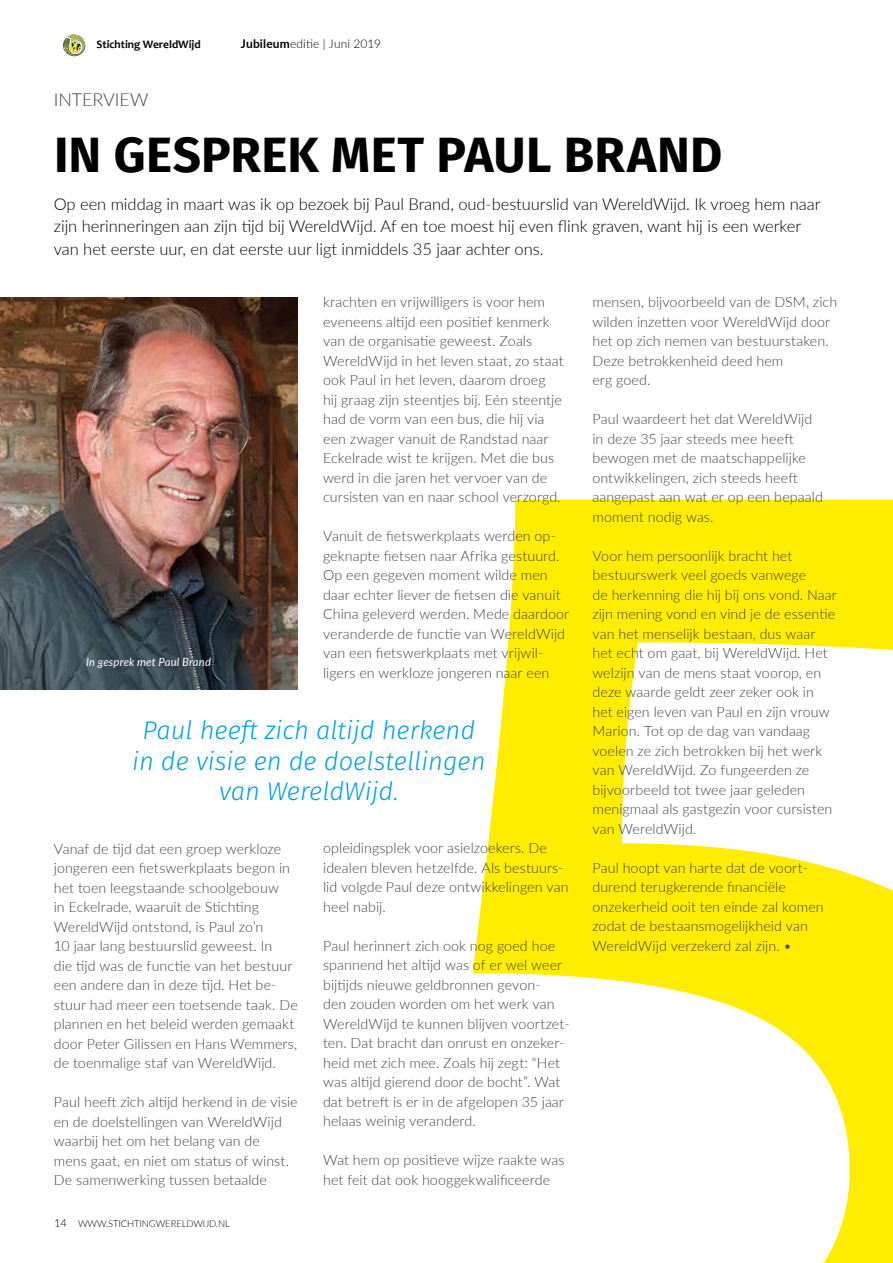
<style>
.page{position:relative;width:893px;height:1263px;background:#fff}
.page>*{position:absolute;margin:0;border:0;box-sizing:border-box;transform-origin:0 0}
.t1{font:700 49.5px "Fira Sans";letter-spacing:.005em;color:#000}
.t2{font:italic 300 25.5px/30.6px "Fira Sans";color:#009ee0;text-align:center}
.t3{font:300 18px "Lato";letter-spacing:-.005em;color:#44433e}
.t4{font:300 16.5px/22.5px "Lato";color:#000}
.t5{font:300 14.25px/19.5px "Lato";letter-spacing:.005em;color:#44433e}
.t6{font:300 12px "Lato";letter-spacing:.015em;color:#000}
.t7{font:700 11.4px "Candara";color:#000}
.t8{font:italic 11.25px "Lato";letter-spacing:.02em;color:#fff}
.t9{font:300 9.45px "Lato";letter-spacing:-.01em;color:#000}
.t10{font:700 6.15px "Candara";color:#000}
.s1{font-weight:700}
.s2{font-size:11.25px}
</style>
<div class="page">
<svg style="left:472px;top:500px;width:421px;height:763px"></svg>
<svg style="left:63px;top:34px;width:22px;height:23px"></svg>
<img style="left:0;top:298px;width:297px;height:391px">
<p class="t7" style="left:97px;top:37px;width:106px">Stichting WereldWijd</p>
<p class="t6" style="left:241px;top:36px;width:142px"><span class="s1">Jubileum</span>editie | Juni 2019</p>
<p class="t10" style="left:88px;top:43px;width:25px">Stichting</p>
<p class="t3" style="left:54px;top:87px;width:96px">INTERVIEW</p>
<h1 class="t1" style="left:54px;top:113px;width:670px">IN GESPREK MET PAUL BRAND</h1>
<p class="t4" style="left:54px;top:192px;width:768px">Op een middag in maart was ik op bezoek bij Paul Brand, oud-bestuurslid van WereldWijd. Ik vroeg hem naar zijn herinneringen aan zijn tijd bij WereldWijd. Af en toe moest hij even flink graven, want hij is een werker van het eerste uur, en dat eerste uur ligt inmiddels 35 jaar achter ons.</p>
<p class="t8" style="left:86px;top:654px;width:126px">In gesprek met Paul Brand</p>
<p class="t5" style="left:323px;top:292px;width:242px">krachten en vrijwilligers is voor hem eveneens altijd een positief kenmerk van de organisatie geweest. Zoals WereldWijd in het leven staat, zo staat ook Paul in het leven, daarom droeg<br>hij graag zijn steentjes bij. Eén steentje had de vorm van een bus, die hij via een zwager vanuit de Randstad naar Eckelrade wist te krijgen. Met die bus werd in die jaren het vervoer van de cursisten van en naar school verzorgd.</p>
<p class="t5" style="left:323px;top:526px;width:248px">Vanuit de fietswerkplaats werden op&shy;geknapte fietsen naar Afrika gestuurd.<br>Op een gegeven moment wilde men daar echter liever de fietsen die vanuit China geleverd werden. Mede daardoor veranderde de functie van WereldWijd van een fietswerkplaats met vrijwil&shy;ligers en werkloze jongeren naar een</p>
<h2 class="t2" style="left:132px;top:715px;width:355px">Paul heeft zich altijd herkend in de visie en de doelstellingen van WereldWijd.</h2>
<p class="t5" style="left:54px;top:838px;width:246px">Vanaf de tijd dat een groep werkloze jongeren een fietswerkplaats begon in het toen leegstaande schoolgebouw<br>in Eckelrade, waaruit de Stichting WereldWijd ontstond, is Paul zo’n<br>10 jaar lang bestuurslid geweest. In<br>die tijd was de functie van het bestuur een andere dan in deze tijd. Het be&shy;stuur had meer een toetsende taak. De plannen en het beleid werden gemaakt door Peter Gilissen en Hans Wemmers, de toenmalige staf van WereldWijd.</p>
<p class="t5" style="left:54px;top:1092px;width:245px">Paul heeft zich altijd herkend in de visie en de doelstellingen van WereldWijd waarbij het om het belang van de<br>mens gaat, en niet om status of winst.<br>De samenwerking tussen betaalde</p>
<p class="t9" style="left:54px;top:1217px;width:177px"><span class="s2">14</span> WWW.STICHTINGWERELDWIJD.NL</p>
<p class="t5" style="left:323px;top:838px;width:247px">opleidingsplek voor asielzoekers. De idealen bleven hetzelfde. Als bestuurs&shy;lid volgde Paul deze ontwikkelingen van heel nabij.</p>
<p class="t5" style="left:323px;top:935px;width:248px">Paul herinnert zich ook nog goed hoe spannend het altijd was of er wel weer bijtijds nieuwe geldbronnen gevon-<br>den zouden worden om het werk van WereldWijd te kunnen blijven voortzet&shy;ten. Dat bracht dan onrust en onzeker&shy;heid met zich mee. Zoals hij zegt: “Het was altijd gierend door de bocht”. Wat dat betreft is er in de afgelopen 35 jaar helaas weinig veranderd.</p>
<p class="t5" style="left:323px;top:1150px;width:243px">Wat hem op positieve wijze raakte was het feit dat ook hooggekwalificeerde</p>
<p class="t5" style="left:592px;top:292px;width:246px">mensen, bijvoorbeeld van de DSM, zich wilden inzetten voor WereldWijd door het op zich nemen van bestuurstaken.<br>Deze betrokkenheid deed hem<br>erg goed.</p>
<p class="t5" style="left:592px;top:409px;width:232px">Paul waardeert het dat WereldWijd in deze 35 jaar steeds mee heeft bewogen met de maatschappelijke ontwikkelingen, zich steeds heeft aangepast aan wat er op een bepaald moment nodig was.</p>
<p class="t5" style="left:592px;top:545px;width:246px">Voor hem persoonlijk bracht het bestuurswerk veel goeds vanwege<br>de herkenning die hij bij ons vond. Naar zijn mening vond en vind je de essentie van het menselijk bestaan, dus waar het echt om gaat, bij WereldWijd. Het welzijn van de mens staat voorop, en deze waarde geldt zeer zeker ook in het eigen leven van Paul en zijn vrouw Marion. Tot op de dag van vandaag voelen ze zich betrokken bij het werk van WereldWijd. Zo fungeerden ze bijvoorbeeld tot twee jaar geleden menigmaal als gastgezin voor cursisten van WereldWijd.</p>
<p class="t5" style="left:592px;top:857px;width:233px">Paul hoopt van harte dat de voort&shy;durend terugkerende financiële onzekerheid ooit ten einde zal komen zodat de bestaansmogelijkheid van WereldWijd verzekerd zal zijn. •</p>
</div>
